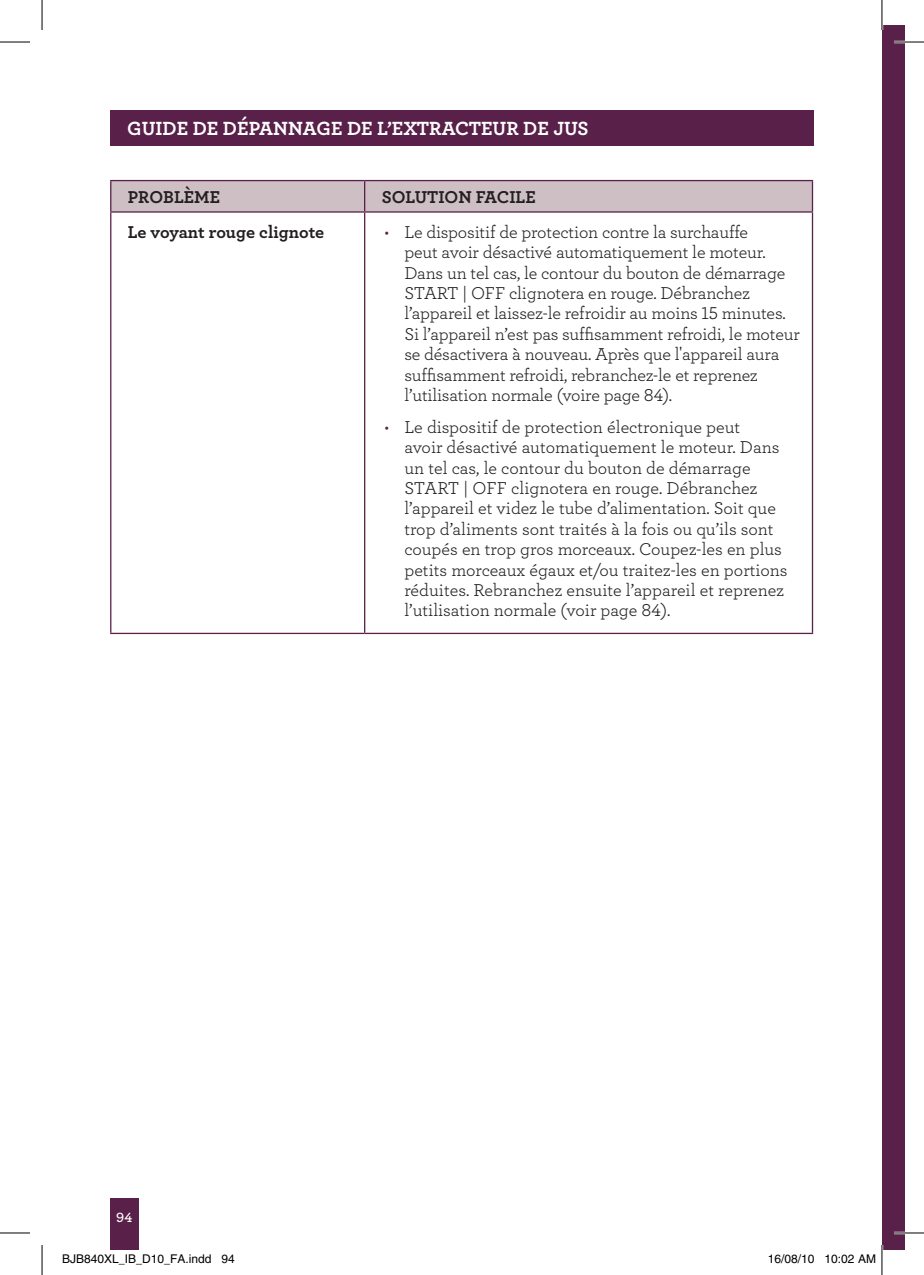
<style>
.page{position:relative;width:924px;height:1275px;background:#fff}
.page>*{position:absolute;margin:0;border:0;box-sizing:border-box;transform-origin:0 0}
.t1{font:20px "Archer Bold LF";color:#fff}
.t2{font:18px/20.4px "Archer Book LF";letter-spacing:-.01em;color:#231f20}
.t3{font:18px "Archer Bold LF";color:#231f20}
.t4{font:14px "Archer Semibold LF";color:#fff}
.t5{font:12px "Helvetica";color:#000}
.s1{color:#592049}
</style>
<div class="page">
<div style="left:110px;top:1199px;width:28px;height:51px;background:#592049"></div>
<div style="left:881px;top:25px;width:23px;height:1225px;background:#592049"></div>
<div style="left:110px;top:110px;width:703px;height:36px;background:#592049"></div>
<div style="left:111px;top:181px;width:700px;height:30px;background:#cebfc5"></div>
<hr style="left:110px;top:180px;width:254px;height:1px;background:#592049">
<hr style="left:110px;top:181px;width:1px;height:30px;background:#592049">
<hr style="left:811px;top:213px;width:1px;height:420px;background:#592049">
<hr style="left:364px;top:180px;width:448px;height:1px;background:#592049">
<hr style="left:364px;top:181px;width:1px;height:30px;background:#592049">
<hr style="left:811px;top:181px;width:1px;height:30px;background:#592049">
<hr style="left:364px;top:211px;width:448px;height:2px;background:#592049">
<hr style="left:110px;top:211px;width:254px;height:2px;background:#592049">
<hr style="left:110px;top:213px;width:1px;height:420px;background:#592049">
<hr style="left:364px;top:213px;width:1px;height:420px;background:#592049">
<hr style="left:110px;top:633px;width:254px;height:1px;background:#592049">
<hr style="left:364px;top:633px;width:448px;height:1px;background:#592049">
<hr style="left:893px;top:41px;width:30px;height:2px;background:#fff">
<hr style="left:893px;top:1231px;width:30px;height:3px;background:#fff">
<hr style="left:0;top:42px;width:30px;height:1px;background:#000">
<hr style="left:893px;top:42px;width:30px;height:1px;background:#000">
<hr style="left:0;top:1232px;width:30px;height:1px;background:#000">
<hr style="left:893px;top:1232px;width:30px;height:1px;background:#000">
<hr style="left:42px;top:0;width:1px;height:30px;background:#000">
<hr style="left:42px;top:1245px;width:1px;height:30px;background:#000">
<hr style="left:881px;top:0;width:1px;height:30px;background:#000">
<hr style="left:881px;top:1245px;width:1px;height:30px;background:#000">
<div style="left:807px;top:1254px;width:7px;height:9px;border:1px solid #fff;border-radius:50%"></div>
<svg style="left:807px;top:1254px;width:6px;height:9px"></svg>
<p class="t1" style="left:127px;top:115px;width:147px">GUIDE DE DÉPANNAG</p>
<p class="t1" style="left:331px;top:115px;width:75px">E DE L’EXTRACT</p>
<p class="t1" style="left:481px;top:115px;width:85px">EUR DE JUS</p>
<p class="t3" style="left:128px;top:186px;width:12px">PROBLÈ</p>
<p class="t3" style="left:194px;top:186px;width:27px">ME</p>
<p class="t3" style="left:381px;top:186px;width:23px">SOLUTION</p>
<p class="t3" style="left:475px;top:186px;width:20px">FACIL</p>
<p class="t3" style="left:525px;top:186px;width:12px">E</p>
<p class="t3" style="left:128px;top:220px;width:198px">LE VOYANT ROUGE CLIGNOTE</p>
<p class="t2" style="left:404px;top:221px;width:396px;text-indent:-20px"><span class="s1">•</span> Le dispositif de protection contre la surchauffe<br>peut avoir désactivé automatiquement le moteur.<br>Dans un tel cas, le contour du bouton de démarrage START | OFF clignotera en rouge. Débranchez l’appareil et laissez-le refroidir au moins 15 minutes.<br>Si l’appareil n’est pas suffisamment refroidi, le moteur se désactivera à nouveau. Après que l'appareil aura suffisamment refroidi, rebranchez-le et reprenez l’utilisation normale (voire page 84).</p>
<p class="t2" style="left:404px;top:416px;width:384px;text-indent:-20px"><span class="s1">•</span> Le dispositif de protection électronique peut<br>avoir désactivé automatiquement le moteur. Dans un tel cas, le contour du bouton de démarrage START | OFF clignotera en rouge. Débranchez l’appareil et videz le tube d’alimentation. Soit que trop d’aliments sont traités à la fois ou qu’ils sont coupés en trop gros morceaux. Coupez-les en plus petits morceaux égaux et/ou traitez-les en portions réduites. Rebranchez ensuite l’appareil et reprenez l’utilisation normale (voir page 84).</p>
<p class="t4" style="left:116px;top:1208px;width:18px">94</p>
<p class="t5" style="left:62px;top:1251px;width:174px">BJB840XL_IB_D10_FA.indd 94</p>
<p class="t5" style="left:767px;top:1251px;width:110px">16/08/10 10:02 AM</p>
</div>
